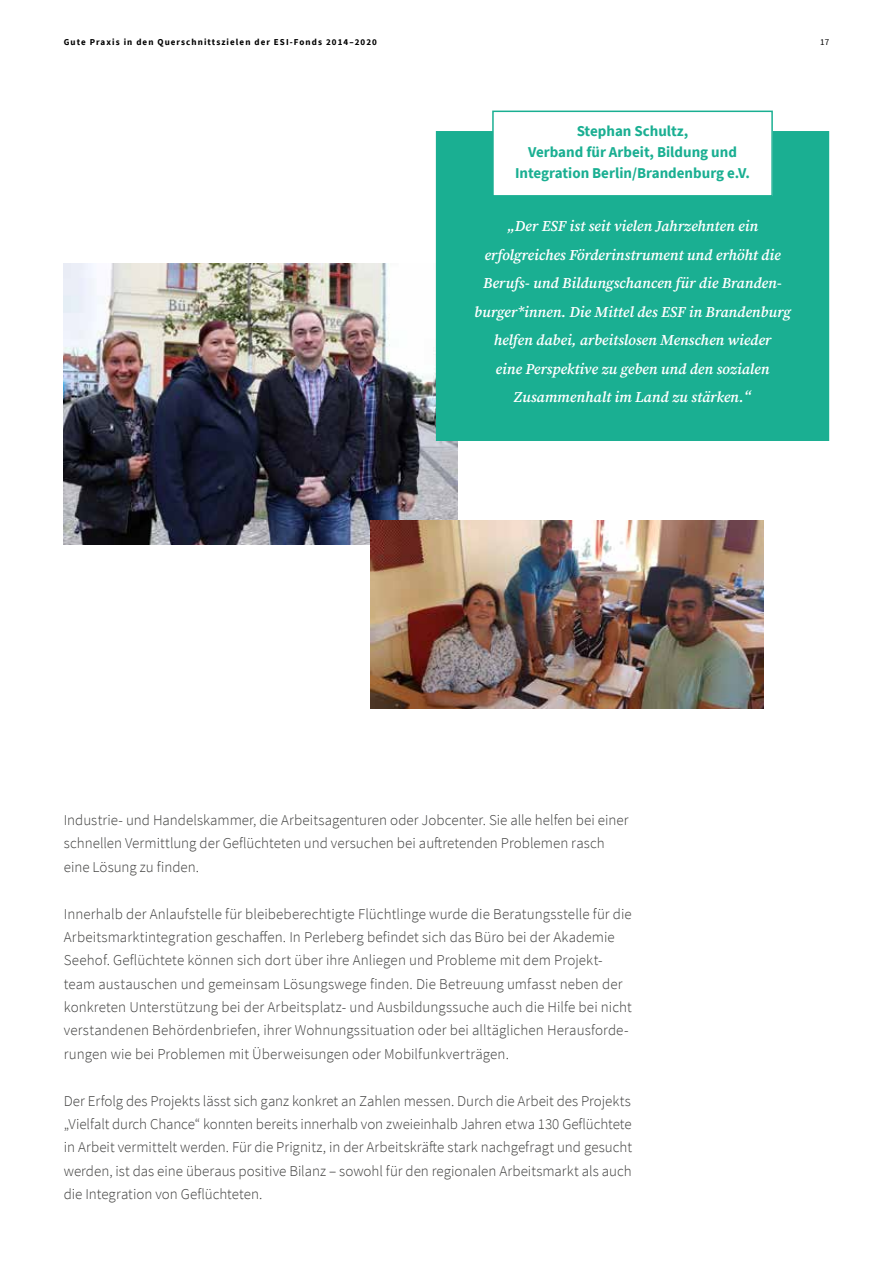
<style>
.page{position:relative;width:893px;height:1263px;background:#fff}
.page>*{position:absolute;margin:0;border:0;box-sizing:border-box;transform-origin:0 0}
.t1{font:300 15px/23.4px "Source Sans Pro";letter-spacing:.005em;color:#3c3c3b}
.t2{font:italic 600 15px/28.5px "Source Serif Pro";color:#fff;text-align:center}
.t3{font:700 15px/21px "Source Sans Pro";color:#1aaf92;text-align:center}
.t4{font:700 9px "Source Sans Pro";letter-spacing:.12em;color:#000}
.t5{font:9px "Source Sans Pro";color:#000}
.s1{font-size:15.75px}
</style>
<div class="page">
<img style="left:64px;top:263px;width:393px;height:281px">
<img style="left:370px;top:521px;width:394px;height:187px">
<div style="left:436px;top:131px;width:393px;height:310px;background:#1aaf92"></div>
<div style="left:493px;top:111px;width:279px;height:85px;background:#fff"></div>
<div style="left:492px;top:111px;width:281px;height:86px;border:2px solid #1aaf92"></div>
<p class="t4" style="left:64px;top:36px;width:315px">Gute Praxis in den Querschnittszielen der ESI-Fonds 2014–2020</p>
<p class="t5" style="left:820px;top:36px;width:10px">17</p>
<p class="t3" style="left:515px;top:120px;width:236px">Stephan Schultz,<br>Verband für Arbeit, Bildung und<br>Integration Berlin/Brandenburg e.V.</p>
<p class="t2" style="left:474px;top:212px;width:318px"><span class="s1">„</span>Der ESF ist seit vielen Jahrzehnten ein erfolgreiches Förderinstrument und erhöht die Berufs- und Bildungschancen für die Branden&shy;burger*innen. Die Mittel des ESF in Brandenburg helfen dabei, arbeitslosen Menschen wieder<br>eine Perspektive zu geben und den sozialen Zusammenhalt im Land zu stärken.<span class="s1">“</span></p>
<p class="t1" style="left:64px;top:808px;width:566px">Industrie- und Handelskammer, die Arbeitsagenturen oder Jobcenter. Sie alle helfen bei einer schnellen Vermittlung der Geflüchteten und versuchen bei auftretenden Problemen rasch eine Lösung zu finden.</p>
<p class="t1" style="left:64px;top:902px;width:570px">Innerhalb der Anlaufstelle für bleibeberechtigte Flüchtlinge wurde die Beratungsstelle für die Arbeitsmarktintegration geschaffen. In Perleberg befindet sich das Büro bei der Akademie Seehof. Geflüchtete können sich dort über ihre Anliegen und Probleme mit dem Projekt&shy;team austauschen und gemeinsam Lösungswege finden. Die Betreuung umfasst neben der konkreten Unterstützung bei der Arbeitsplatz- und Ausbildungssuche auch die Hilfe bei nicht verstandenen Behördenbriefen, ihrer Wohnungssituation oder bei alltäglichen Herausforde&shy;rungen wie bei Problemen mit Überweisungen oder Mobilfunkverträgen.</p>
<p class="t1" style="left:64px;top:1089px;width:570px;text-align:justify">Der Erfolg des Projekts lässt sich ganz konkret an Zahlen messen. Durch die Arbeit des Projekts „Vielfalt durch Chance“ konnten bereits innerhalb von zweieinhalb Jahren etwa 130 Geflüchtete in Arbeit vermittelt werden. Für die Prignitz, in der Arbeitskräfte stark nachgefragt und gesucht werden, ist das eine überaus positive Bilanz – sowohl für den regionalen Arbeitsmarkt als auch die Integration von Geflüchteten.</p>
</div>
